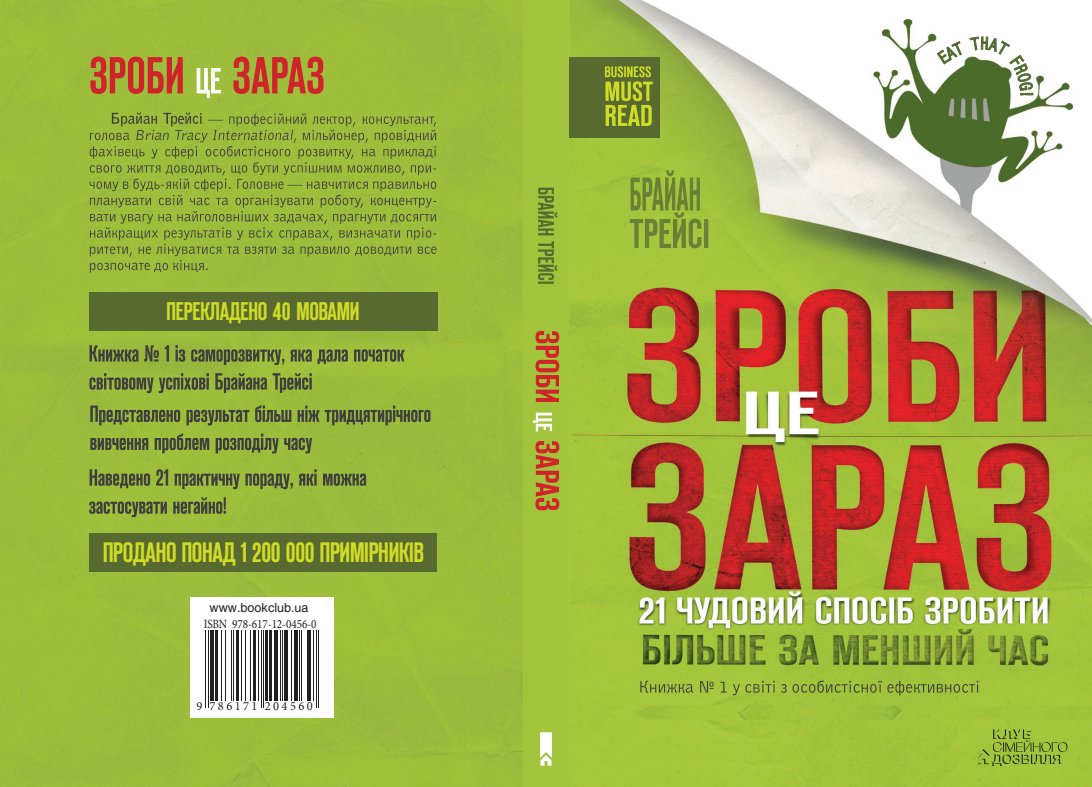
<style>
.page{position:relative;width:1092px;height:787px;background:#fff}
.page>*{position:absolute;margin:0;border:0;box-sizing:border-box;transform-origin:0 0}
.t1{font:28px "Reforma Grotesk Demi";letter-spacing:-.01em;color:#cfdc27;scale:.91 1}
.t2{font:25.5px "Reforma Grotesk Demi";letter-spacing:-.01em;color:#cfdc27;scale:.91 1}
.t3{font:12.5px "Minion Pro";letter-spacing:-.01em;color:#231f20;scale:.9 1}
.t4{font:12.5px "Helios";color:#231f20}
.t5{font:12.5px "Minion Pro";letter-spacing:.195em;color:#231f20}
.s1{font-size:25px}
</style>
<div class="page">
<div style="left:0;top:0;width:569px;height:787px;background:#a1c43c"></div>
<img style="left:0;top:0;width:522px;height:787px">
<img style="left:569px;top:0;width:522px;height:787px">
<svg style="left:629px;top:170px;width:79px;height:78px;background:#8ba739"></svg>
<svg style="left:535px;top:441px;width:24px;height:69px"></svg>
<svg style="left:533px;top:412px;width:19px;height:19px"></svg>
<svg style="left:535px;top:331px;width:24px;height:71px"></svg>
<svg style="left:540px;top:732px;width:12px;height:33px"></svg>
<svg style="left:640px;top:680px;width:338px;height:15px;background:#91ad3c"></svg>
<svg style="left:90px;top:112px;width:346px;height:161px"></svg>
<img style="left:978px;top:729px;width:89px;height:36px">
<div style="left:569px;top:57px;width:90px;height:81px;background:#586a2f"></div>
<svg style="left:605px;top:66px;width:47px;height:60px"></svg>
<svg style="left:90px;top:433px;width:222px;height:20px"></svg>
<svg style="left:90px;top:405px;width:340px;height:20px"></svg>
<div style="left:190px;top:597px;width:143px;height:120px;background:#fff"></div>
<hr style="left:205px;top:629px;width:1px;height:78px;background:#231f20">
<hr style="left:208px;top:629px;width:1px;height:78px;background:#231f20">
<hr style="left:210px;top:629px;width:3px;height:71px;background:#231f20">
<hr style="left:215px;top:629px;width:2px;height:71px;background:#231f20">
<hr style="left:221px;top:629px;width:1px;height:71px;background:#231f20">
<hr style="left:225px;top:629px;width:1px;height:71px;background:#231f20">
<hr style="left:231px;top:629px;width:1px;height:71px;background:#231f20">
<hr style="left:233px;top:629px;width:1px;height:71px;background:#231f20">
<hr style="left:236px;top:629px;width:3px;height:71px;background:#231f20">
<hr style="left:241px;top:629px;width:1px;height:71px;background:#231f20">
<hr style="left:245px;top:629px;width:1px;height:71px;background:#231f20">
<hr style="left:250px;top:629px;width:1px;height:71px;background:#231f20">
<hr style="left:253px;top:629px;width:2px;height:71px;background:#231f20">
<hr style="left:258px;top:629px;width:1px;height:71px;background:#231f20">
<hr style="left:261px;top:629px;width:1px;height:78px;background:#231f20">
<hr style="left:263px;top:629px;width:1px;height:78px;background:#231f20">
<hr style="left:265px;top:629px;width:2px;height:71px;background:#231f20">
<hr style="left:269px;top:629px;width:2px;height:71px;background:#231f20">
<hr style="left:274px;top:629px;width:3px;height:71px;background:#231f20">
<hr style="left:280px;top:629px;width:1px;height:71px;background:#231f20">
<hr style="left:282px;top:629px;width:1px;height:71px;background:#231f20">
<hr style="left:284px;top:629px;width:4px;height:71px;background:#231f20">
<hr style="left:291px;top:629px;width:1px;height:71px;background:#231f20">
<hr style="left:294px;top:629px;width:3px;height:71px;background:#231f20">
<hr style="left:299px;top:629px;width:1px;height:71px;background:#231f20">
<hr style="left:301px;top:629px;width:1px;height:71px;background:#231f20">
<hr style="left:307px;top:629px;width:4px;height:71px;background:#231f20">
<hr style="left:313px;top:629px;width:1px;height:71px;background:#231f20">
<hr style="left:316px;top:629px;width:1px;height:78px;background:#231f20">
<hr style="left:318px;top:629px;width:1px;height:78px;background:#231f20">
<svg style="left:233px;top:57px;width:90px;height:37px"></svg>
<svg style="left:197px;top:68px;width:24px;height:30px"></svg>
<svg style="left:90px;top:57px;width:93px;height:37px"></svg>
<svg style="left:538px;top:188px;width:19px;height:96px"></svg>
<svg style="left:89px;top:497px;width:137px;height:20px"></svg>
<svg style="left:90px;top:469px;width:276px;height:20px"></svg>
<svg style="left:89px;top:373px;width:223px;height:20px"></svg>
<svg style="left:89px;top:345px;width:315px;height:20px"></svg>
<svg style="left:936px;top:36px;width:97px;height:60px"></svg>
<div style="left:89px;top:291px;width:348px;height:39px;background:#586a2f"></div>
<div style="left:90px;top:533px;width:347px;height:39px;background:#586a2f"></div>
<p class="t2" style="left:166px;top:296px;width:213px">ПЕРЕКЛАДЕНО <span class="s1">40</span> МОВАМИ</p>
<p class="t1" style="left:103px;top:536px;width:354px">ПРОДАНО ПОНАД 1 200 000 ПРИМІРНИКІВ</p>
<p class="t4" style="left:210px;top:599px;width:100px">www.bookclub.ua</p>
<p class="t3" style="left:204px;top:615px;width:127px">ISBN 978-617-12-0456-0</p>
<p class="t5" style="left:196px;top:697px;width:118px">9 786171 204560</p>
</div>
